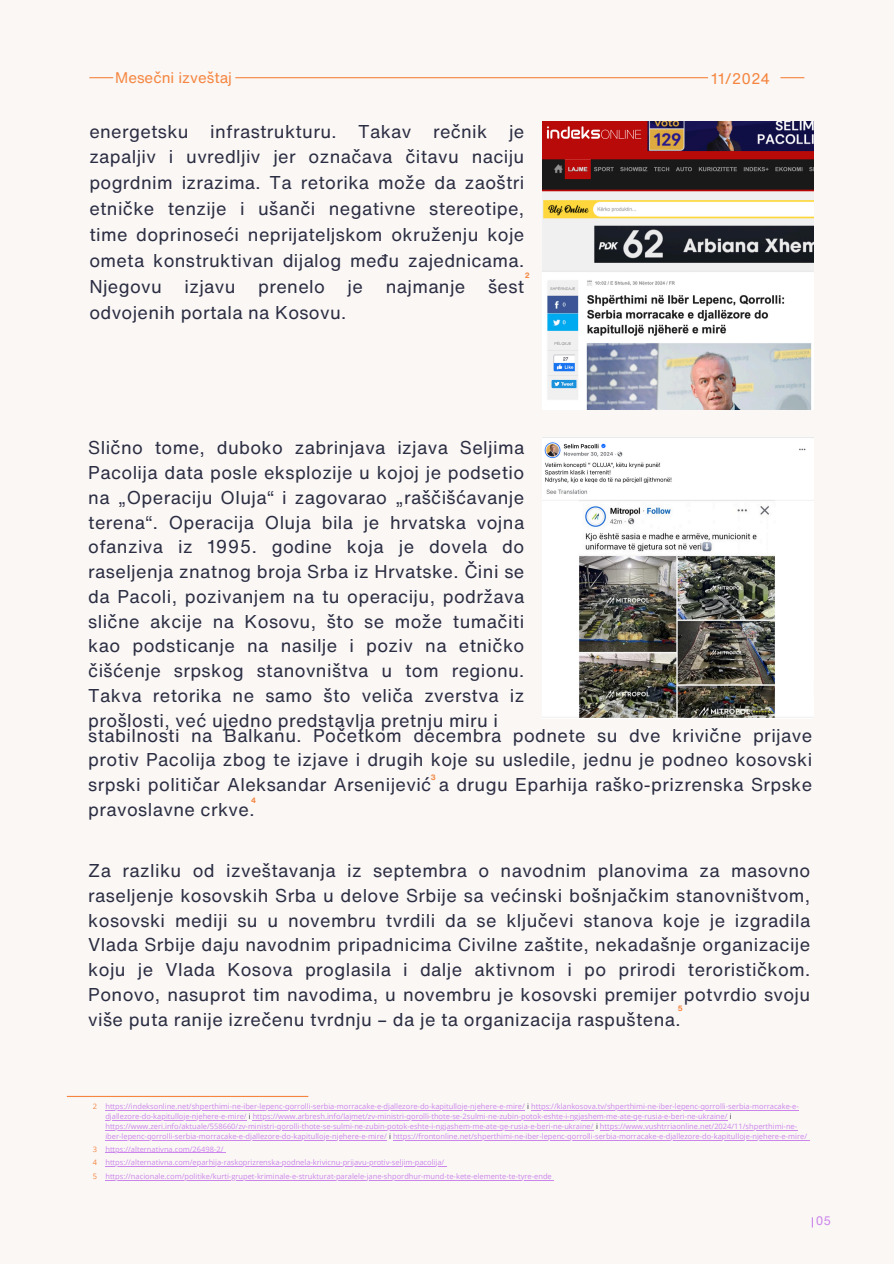
<style>
.page{position:relative;width:894px;height:1264px;background:#fff}
.page>*{position:absolute;margin:0;border:0;box-sizing:border-box;transform-origin:0 0}
.t1{font:18px/24.8px "Helvetica Now Text";letter-spacing:.02em;color:#2b2d42;text-align:justify}
.t2{font:15px "Helvetica Now Text";color:#f5853f}
.t3{font:12px "Helvetica Now Text";color:#cc86eb}
.t4{font:7.5px "Open Sans";color:#cc86eb}
.t5{font:7.5px "Open Sans";color:#f5853f}
.t6{font:700 7.5px "Helvetica Now Text";color:#f5853f}
.s1{color:#2b2d42}
</style>
<div class="page">
<div style="left:0;top:0;width:893px;height:1263px;background:#faf7f5"></div>
<hr style="left:67px;top:1095px;width:241px;height:1px;background:#f5853f">
<img style="left:542px;top:121px;width:270px;height:288px">
<img style="left:542px;top:437px;width:270px;height:281px">
<hr style="left:105px;top:1109px;width:420px;height:1px;background:#cc86eb">
<hr style="left:531px;top:1109px;width:268px;height:1px;background:#cc86eb">
<hr style="left:105px;top:1119px;width:142px;height:1px;background:#cc86eb">
<hr style="left:252px;top:1119px;width:475px;height:1px;background:#cc86eb">
<hr style="left:105px;top:1129px;width:489px;height:1px;background:#cc86eb">
<hr style="left:599px;top:1129px;width:198px;height:1px;background:#cc86eb">
<hr style="left:105px;top:1139px;width:282px;height:1px;background:#cc86eb">
<hr style="left:393px;top:1139px;width:414px;height:1px;background:#cc86eb">
<hr style="left:105px;top:1152px;width:118px;height:1px;background:#cc86eb">
<hr style="left:105px;top:1166px;width:339px;height:1px;background:#cc86eb">
<hr style="left:105px;top:1179px;width:447px;height:1px;background:#cc86eb">
<svg style="left:89px;top:77px;width:24px;height:1px"></svg>
<hr style="left:235px;top:77px;width:473px;height:1px;background:#f5853f">
<svg style="left:780px;top:77px;width:24px;height:1px"></svg>
<p class="t2" style="left:115px;top:67px;width:118px">Mesečni izveštaj</p>
<p class="t2" style="left:711px;top:67px;width:60px">11/2024</p>
<p class="t1" style="left:89px;top:118px;width:436px;line-height:25.8px">energetsku infrastrukturu. Takav rečnik je zapaljiv i uvredljiv jer označava čitavu naciju pogrdnim izrazima. Ta retorika može da zaoštri etničke tenzije i ušanči negativne stereotipe, time doprinoseći neprijateljskom okruženju koje ometa konstruktivan dijalog među zajednicama.<br>Njegovu</p>
<p class="t6" style="left:524px;top:269px;width:6px">2</p>
<p class="t1" style="left:184px;top:274px;width:52px">izjavu</p>
<p class="t1" style="left:258px;top:274px;width:68px">prenelo</p>
<p class="t1" style="left:347px;top:274px;width:17px">je</p>
<p class="t1" style="left:385px;top:274px;width:81px">najmanje</p>
<p class="t1" style="left:488px;top:274px;width:38px">šest</p>
<p class="t1" style="left:89px;top:300px;width:258px">odvojenih portala na Kosovu.</p>
<p class="t1" style="left:88px;top:435px;width:437px">Slično tome, duboko zabrinjava izjava Seljima Pacolija data posle eksplozije u kojoj je podsetio na „Operaciju Oluja“ i zagovarao „raščišćavanje terena“. Operacija Oluja bila je hrvatska vojna ofanziva iz 1995. godine koja je dovela do raseljenja znatnog broja Srba iz Hrvatske. Čini se da Pacoli, pozivanjem na tu operaciju, podržava slične akcije na Kosovu, što se može tumačiti kao podsticanje na nasilje i poziv na etničko čišćenje srpskog stanovništva u tom regionu.<br>Takva retorika ne samo što veliča zverstva iz prošlosti, već ujedno predstavlja pretnju miru i</p>
<p class="t1" style="left:88px;top:722px;width:725px">stabilnosti na Balkanu. Početkom decembra podnete su dve krivične prijave protiv Pacolija zbog te izjave i drugih koje su usledile, jednu je podneo kosovski srpski političar Aleksandar Arsenijević a drugu Eparhija raško-prizrenska Srpske pravoslavne crkve.</p>
<p class="t6" style="left:431px;top:771px;width:6px">3</p>
<p class="t6" style="left:251px;top:794px;width:6px">4</p>
<p class="t1" style="left:88px;top:858px;width:723px">Za razliku od izveštavanja iz septembra o navodnim planovima za masovno raseljenje kosovskih Srba u delove Srbije sa većinski bošnjačkim stanovništvom, kosovski mediji su u novembru tvrdili da se ključevi stanova koje je izgradila Vlada Srbije daju navodnim pripadnicima Civilne zaštite, nekadašnje organizacije koju je Vlada Kosova proglasila i dalje aktivnom i po prirodi terorističkom.<br>Ponovo, nasuprot tim navodima, u novembru je kosovski premijer potvrdio svoju više puta ranije izrečenu tvrdnju – da je ta organizacija raspuštena.</p>
<p class="t6" style="left:677px;top:1002px;width:6px">5</p>
<h2 class="t4" style="left:105px;top:1101px;width:694px">https://indeksonline.net/shperthimi-ne-iber-lepenc-qorrolli-serbia-morracake-e-djallezore-do-kapitulloje-njehere-e-mire/ <span class="s1">i</span> https://klankosova.tv/shperthimi-ne-iber-lepenc-qorrolli-serbia-morracake-e-</h2>
<h2 class="t4" style="left:105px;top:1111px;width:627px">djallezore-do-kapitulloje-njehere-e-mire/ <span class="s1">i</span> https://www.arbresh.info/lajmet/zv-ministri-qorolli-thote-se-2sulmi-ne-zubin-potok-eshte-i-ngjashem-me-ate-qe-rusia-e-beri-ne-ukraine/ <span class="s1">i</span></h2>
<h1 class="t4" style="left:105px;top:1121px;width:693px">https://www.zeri.info/aktuale/558660/zv-ministri-qorolli-thote-se-sulmi-ne-zubin-potok-eshte-i-ngjashem-me-ate-qe-rusia-e-beri-ne-ukraine/ <span class="s1">i</span> https://www.vushtrriaonline.net/2024/11/shperthimi-ne-</h1>
<p class="t4" style="left:105px;top:1131px;width:703px">iber-lepenc-qorrolli-serbia-morracake-e-djallezore-do-kapitulloje-njehere-e-mire/ <span class="s1">i</span> https://frontonline.net/shperthimi-ne-iber-lepenc-qorrolli-serbia-morracake-e-djallezore-do-kapitulloje-njehere-e-mire/</p>
<p class="t5" style="left:93px;top:1101px;width:6px">2</p>
<p class="t5" style="left:93px;top:1143px;width:6px">3</p>
<h1 class="t4" style="left:105px;top:1143px;width:120px">https://alternativna.com/26498-2/</h1>
<h1 class="t5" style="left:93px;top:1157px;width:6px">4</h1>
<p class="t4" style="left:105px;top:1157px;width:340px">https://alternativna.com/eparhija-raskoprizrenska-podnela-krivicnu-prijavu-protiv-seljim-pacolija/</p>
<p class="t5" style="left:93px;top:1171px;width:6px">5</p>
<p class="t4" style="left:105px;top:1171px;width:448px">https://nacionale.com/politike/kurti-grupet-kriminale-e-strukturat-paralele-jane-shpordhur-mund-te-kete-elemente-te-tyre-ende</p>
<p class="t3" style="left:815px;top:1212px;width:17px">05</p>
</div>
